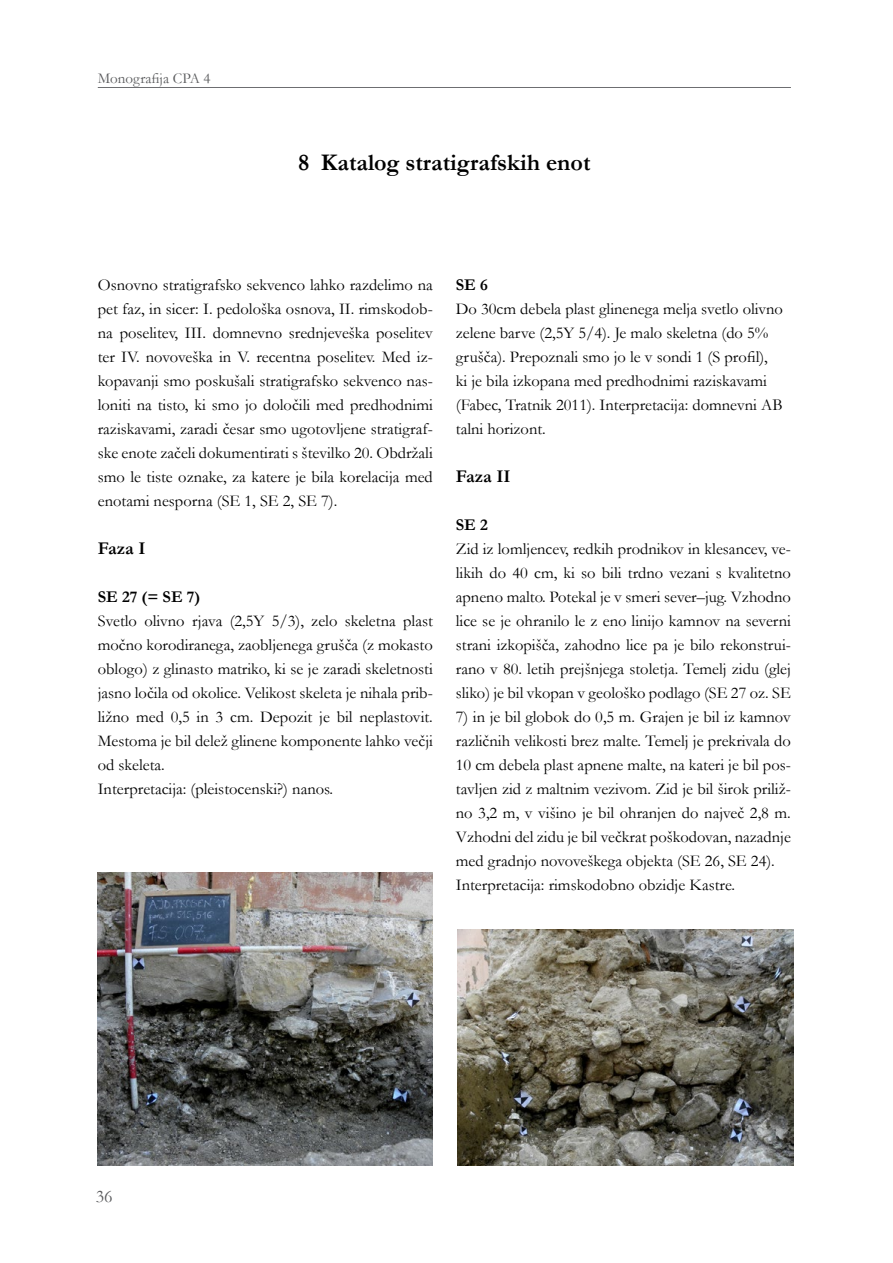
<style>
.page{position:relative;width:893px;height:1263px;background:#fff}
.page>*{position:absolute;margin:0;border:0;box-sizing:border-box;transform-origin:0 0}
.t1{font:700 24px "Garamond";color:#000}
.t2{font:700 18px "Garamond";color:#000}
.t3{font:18px "Garamond";color:#58595b}
.t4{font:16.5px/24px "Garamond";color:#000}
.t5{font:700 16.5px "Garamond";color:#000}
.t6{font:15px "Garamond";color:#58595b}
</style>
<div class="page">
<hr style="left:98px;top:87px;width:693px;height:1px;background:#6d6e71">
<img style="left:98px;top:872px;width:335px;height:293px">
<img style="left:458px;top:929px;width:335px;height:236px">
<p class="t6" style="left:98px;top:68px;width:114px">Monografija CPA 4</p>
<h1 class="t1" style="left:298px;top:146px;width:294px">8 Katalog stratigrafskih enot</h1>
<p class="t4" style="left:98px;top:272px;width:337px;text-align:justify">Osnovno stratigrafsko sekvenco lahko razdelimo na pet faz, in sicer: I. pedološka osnova, II. rimskodob&shy;na poselitev, III. domnevno srednjeveška poselitev ter IV. novoveška in V. recentna poselitev. Med iz&shy;kopavanji smo poskušali stratigrafsko sekvenco nas&shy;loniti na tisto, ki smo jo določili med predhodnimi raziskavami, zaradi česar smo ugotovljene stratigraf&shy;ske enote začeli dokumentirati s številko 20. Obdržali smo le tiste oznake, za katere je bila korelacija med enotami nesporna (SE 1, SE 2, SE 7).</p>
<p class="t2" style="left:98px;top:536px;width:49px">Faza I</p>
<p class="t5" style="left:98px;top:585px;width:104px">SE 27 (= SE 7)</p>
<p class="t4" style="left:98px;top:608px;width:337px">Svetlo olivno rjava (2,5Y 5/3), zelo skeletna plast močno korodiranega, zaobljenega grušča (z mokasto oblogo) z glinasto matriko, ki se je zaradi skeletnosti jasno ločila od okolice. Velikost skeleta je nihala prib&shy;ližno med 0,5 in 3 cm. Depozit je bil neplastovit.<br>Mestoma je bil delež glinene komponente lahko večji od skeleta.<br>Interpretacija: (pleistocenski?) nanos.</p>
<p class="t5" style="left:456px;top:273px;width:33px">SE 6</p>
<p class="t4" style="left:456px;top:296px;width:329px">Do 30cm debela plast glinenega melja svetlo olivno zelene barve (2,5Y 5/4). Je malo skeletna (do 5% grušča). Prepoznali smo jo le v sondi 1 (S profil), ki je bila izkopana med predhodnimi raziskavami (Fabec, Tratnik 2011). Interpretacija: domnevni AB talni horizont.</p>
<p class="t2" style="left:456px;top:464px;width:56px">Faza II</p>
<p class="t5" style="left:456px;top:513px;width:33px">SE 2</p>
<p class="t4" style="left:456px;top:536px;width:337px;text-align:justify">Zid iz lomljencev, redkih prodnikov in klesancev, ve&shy;likih do 40 cm, ki so bili trdno vezani s kvalitetno apneno malto. Potekal je v smeri sever–jug. Vzhodno lice se je ohranilo le z eno linijo kamnov na severni strani izkopišča, zahodno lice pa je bilo rekonstrui&shy;rano v 80. letih prejšnjega stoletja. Temelj zidu (glej sliko) je bil vkopan v geološko podlago (SE 27 oz. SE</p>
<p class="t4" style="left:456px;top:704px;width:337px">7) in je bil globok do 0,5 m. Grajen je bil iz kamnov različnih velikosti brez malte. Temelj je prekrivala do 10 cm debela plast apnene malte, na kateri je bil pos&shy;tavljen zid z maltnim vezivom. Zid je bil širok priliž&shy;no 3,2 m, v višino je bil ohranjen do največ 2,8 m.<br>Vzhodni del zidu je bil večkrat poškodovan, nazadnje med gradnjo novoveškega objekta (SE 26, SE 24).<br>Interpretacija: rimskodobno obzidje Kastre.</p>
<p class="t3" style="left:96px;top:1184px;width:18px">36</p>
</div>
